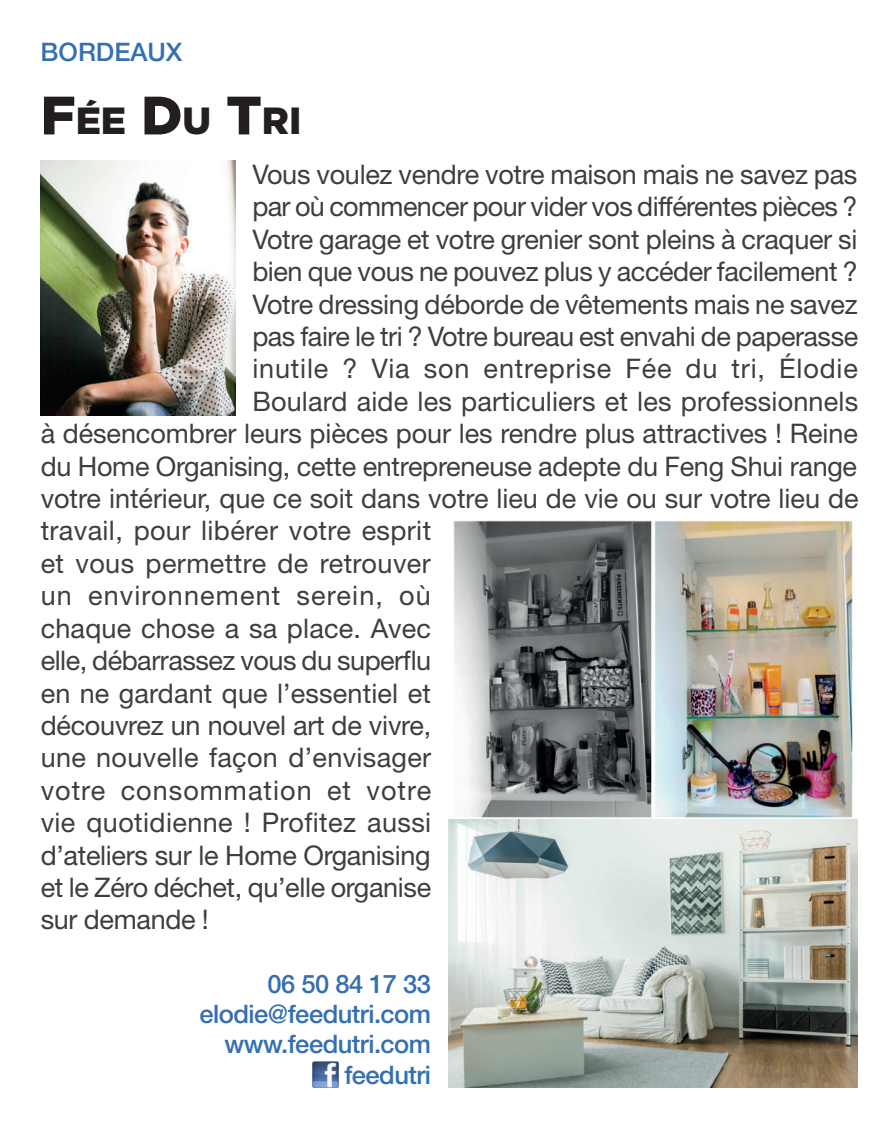
<style>
.page{position:relative;width:892px;height:1123px;background:#fff}
.page>*{position:absolute;margin:0;border:0;box-sizing:border-box;transform-origin:0 0}
.t1{font:900 37.8px "Gotham";color:#231f20}
.t2{font:27px "Helvetica Neue";letter-spacing:-.01em;color:#3e3e3f}
.t3{font:27px "Helvetica Neue";letter-spacing:.015em;color:#3e3e3f}
.t4{font:27px "Helvetica Neue";letter-spacing:.01em;color:#3e3e3f}
.t5{font:27px "Helvetica Neue";letter-spacing:.04em;color:#3e3e3f}
.t6{font:27px "Helvetica Neue";letter-spacing:.03em;color:#3e3e3f}
.t7{font:500 25.5px/30px "Helvetica Neue";letter-spacing:-.02em;color:#346fb2;text-align:right}
.t8{font:500 25.5px "Helvetica Neue";color:#346fb2}
.s1{font-size:54px}
</style>
<div class="page">
<img style="left:312px;top:1061px;width:26px;height:26px">
<img style="left:41px;top:160px;width:194px;height:256px">
<img style="left:453px;top:520px;width:400px;height:298px">
<img style="left:448px;top:819px;width:409px;height:268px">
<p class="t8" style="left:41px;top:37px;width:143px">BORDEAUX</p>
<h1 class="t1" style="left:41px;top:95px;width:262px"><span class="s1">F</span>ÉE <span class="s1">D</span>U <span class="s1">T</span>RI</h1>
<p class="t2" style="left:252px;top:158px;width:606px">Vous voulez vendre votre maison mais ne savez pas</p>
<p class="t2" style="left:252px;top:191px;width:606px">par où commencer pour vider vos différentes pièces ?</p>
<p class="t2" style="left:252px;top:223px;width:606px">Votre garage et votre grenier sont pleins à craquer si</p>
<p class="t2" style="left:252px;top:255px;width:606px">bien que vous ne pouvez plus y accéder facilement ?</p>
<p class="t2" style="left:252px;top:288px;width:606px">Votre dressing déborde de vêtements mais ne savez</p>
<p class="t2" style="left:252px;top:320px;width:607px">pas faire le tri ? Votre bureau est envahi de paperasse</p>
<p class="t6" style="left:252px;top:353px;width:606px">inutile ? Via son entreprise Fée du tri, Élodie</p>
<p class="t2" style="left:252px;top:385px;width:607px">Boulard aide les particuliers et les professionnels</p>
<p class="t2" style="left:41px;top:417px;width:818px">à désencombrer leurs pièces pour les rendre plus attractives ! Reine</p>
<p class="t2" style="left:41px;top:450px;width:817px">du Home Organising, cette entrepreneuse adepte du Feng Shui range</p>
<p class="t2" style="left:41px;top:482px;width:819px">votre intérieur, que ce soit dans votre lieu de vie ou sur votre lieu de</p>
<p class="t3" style="left:41px;top:515px;width:392px">travail, pour libérer votre esprit</p>
<p class="t3" style="left:41px;top:547px;width:391px">et vous permettre de retrouver</p>
<p class="t5" style="left:41px;top:579px;width:391px">un environnement serein, où</p>
<p class="t4" style="left:41px;top:612px;width:392px">chaque chose a sa place. Avec</p>
<p class="t2" style="left:41px;top:644px;width:392px">elle, débarrassez vous du superflu</p>
<p class="t2" style="left:41px;top:677px;width:391px">en ne gardant que l’essentiel et</p>
<p class="t2" style="left:41px;top:709px;width:392px">découvrez un nouvel art de vivre,</p>
<p class="t4" style="left:41px;top:741px;width:392px">une nouvelle façon d’envisager</p>
<p class="t5" style="left:41px;top:774px;width:392px">votre consommation et votre</p>
<p class="t3" style="left:41px;top:806px;width:392px">vie quotidienne ! Profitez aussi</p>
<p class="t2" style="left:41px;top:839px;width:391px">d’ateliers sur le Home Organising</p>
<p class="t2" style="left:41px;top:871px;width:392px">et le Zéro déchet, qu’elle organise</p>
<p class="t2" style="left:41px;top:903px;width:170px">sur demande !</p>
<p class="t7" style="left:199px;top:969px;width:233px">06 50 84 17 33 elodie@feedutri.com www.feedutri.com feedutri</p>
</div>
